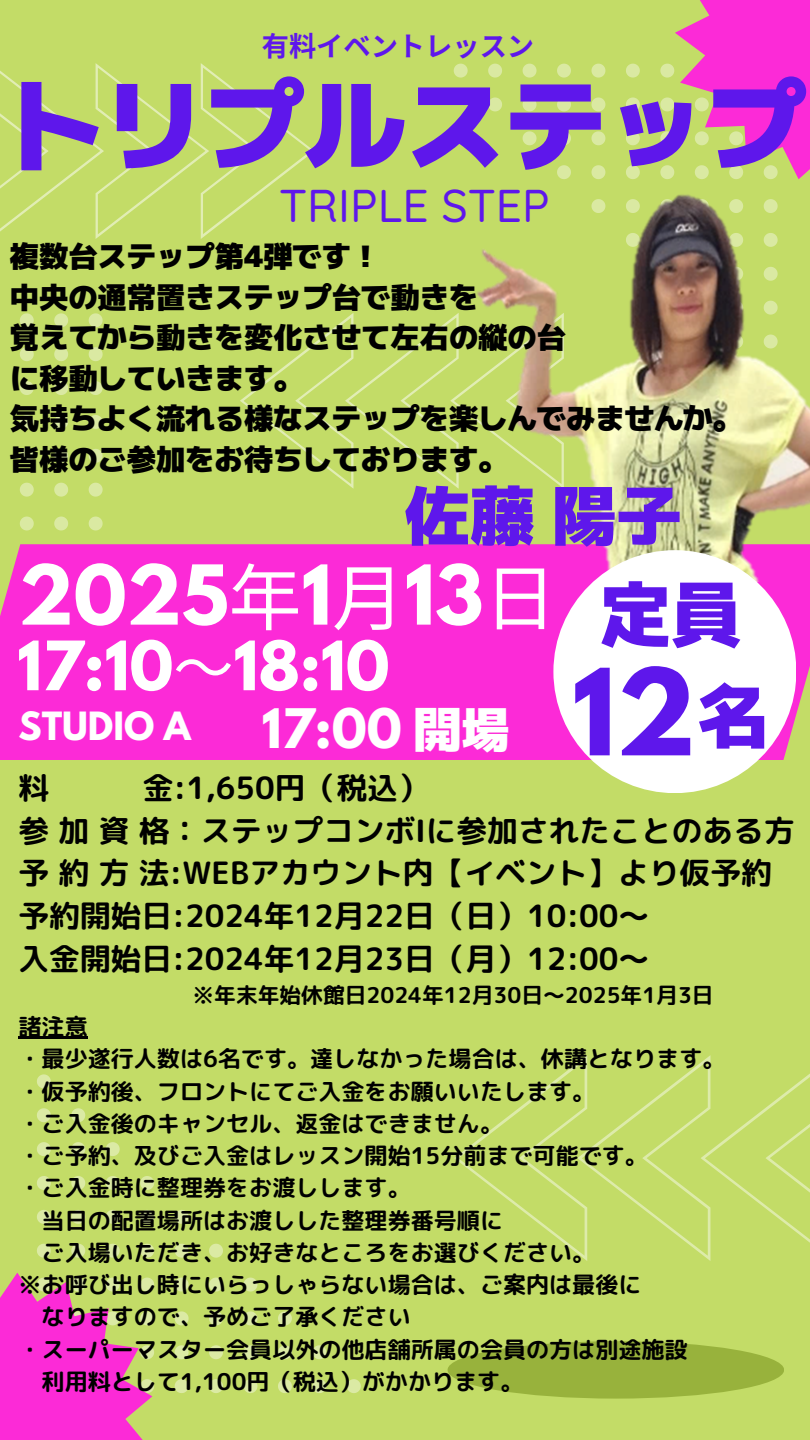
<style>
.page{position:relative;width:810px;height:1440px;background:#c3dc67}
.page>*{position:absolute;margin:0;border:0;box-sizing:border-box;transform-origin:0 0}
.t1{font:700 106.2px "League Spartan";color:#5e17eb}
.t2{font:900 100.4px "MPLUS1";color:#5e17eb}
.t3{font:700 73.1px "League Spartan";color:#fff}
.t4{font:900 70.9px "MPLUS1";color:#5e17eb}
.t5{font:900 64.9px "MPLUS1";color:#5e17eb}
.t6{font:700 60.2px "League Spartan";color:#fff}
.t7{font:700 48.3px "League Spartan";color:#fff}
.t8{font:500 46px "Quicksand";color:#5e17eb}
.t9{font:700 34.5px "League Spartan";color:#fff}
.t10{font:30.8px "rounded mplus 1 p bold";color:#000}
.t11{font:900 29.3px "MPLUS1";color:#000}
.t12{font:700 27.3px "Noto Sans CJ Ksc";color:#5e17eb}
.t13{font:23.1px "rounded mplus 1 p bold";color:#000}
.t14{font:21.8px "rounded mplus 1 p bold";color:#000}
.s1{font-family:"Noto Sans CJ Ksc";font-weight:400}
.s2{font-family:"MPLUS1";font-weight:900}
</style>
<div class="page">
<div style="left:448px;top:1341px;width:336px;height:58px;background:#98b23c;border-radius:50%"></div>
<svg style="left:660px;top:165px;width:14px;height:14px"></svg>
<svg style="left:626px;top:165px;width:14px;height:14px"></svg>
<svg style="left:591px;top:165px;width:14px;height:14px"></svg>
<svg style="left:557px;top:165px;width:14px;height:14px"></svg>
<svg style="left:660px;top:131px;width:14px;height:14px"></svg>
<svg style="left:626px;top:131px;width:14px;height:14px"></svg>
<svg style="left:591px;top:131px;width:14px;height:14px"></svg>
<svg style="left:557px;top:131px;width:14px;height:14px"></svg>
<svg style="left:523px;top:131px;width:14px;height:14px"></svg>
<svg style="left:660px;top:97px;width:14px;height:14px"></svg>
<svg style="left:626px;top:97px;width:14px;height:14px"></svg>
<svg style="left:591px;top:97px;width:14px;height:14px"></svg>
<svg style="left:557px;top:97px;width:14px;height:14px"></svg>
<svg style="left:523px;top:97px;width:14px;height:14px"></svg>
<svg style="left:488px;top:97px;width:14px;height:14px"></svg>
<svg style="left:660px;top:64px;width:14px;height:14px"></svg>
<svg style="left:626px;top:64px;width:14px;height:14px"></svg>
<svg style="left:591px;top:64px;width:14px;height:14px"></svg>
<svg style="left:557px;top:64px;width:14px;height:14px"></svg>
<svg style="left:523px;top:64px;width:14px;height:14px"></svg>
<svg style="left:488px;top:64px;width:14px;height:14px"></svg>
<svg style="left:454px;top:64px;width:14px;height:14px"></svg>
<svg style="left:89px;top:517px;width:14px;height:13px"></svg>
<svg style="left:54px;top:517px;width:14px;height:13px"></svg>
<svg style="left:20px;top:517px;width:14px;height:13px"></svg>
<svg style="left:89px;top:483px;width:14px;height:14px"></svg>
<svg style="left:54px;top:483px;width:14px;height:14px"></svg>
<svg style="left:20px;top:483px;width:14px;height:14px"></svg>
<svg style="left:89px;top:449px;width:14px;height:14px"></svg>
<svg style="left:54px;top:449px;width:14px;height:14px"></svg>
<svg style="left:20px;top:449px;width:14px;height:14px"></svg>
<svg style="left:89px;top:415px;width:14px;height:14px"></svg>
<svg style="left:54px;top:415px;width:14px;height:14px"></svg>
<svg style="left:20px;top:415px;width:14px;height:14px"></svg>
<svg style="left:89px;top:381px;width:14px;height:14px"></svg>
<svg style="left:54px;top:381px;width:14px;height:14px"></svg>
<svg style="left:20px;top:381px;width:14px;height:14px"></svg>
<svg style="left:89px;top:347px;width:14px;height:14px"></svg>
<svg style="left:54px;top:347px;width:14px;height:14px"></svg>
<svg style="left:20px;top:347px;width:14px;height:14px"></svg>
<svg style="left:89px;top:313px;width:14px;height:14px"></svg>
<svg style="left:54px;top:313px;width:14px;height:14px"></svg>
<svg style="left:20px;top:313px;width:14px;height:14px"></svg>
<svg style="left:240px;top:313px;width:233px;height:176px"></svg>
<svg style="left:0;top:63px;width:314px;height:176px"></svg>
<svg style="left:454px;top:1055px;width:356px;height:206px"></svg>
<div style="left:0;top:544px;width:810px;height:216px;background:#fc2ad7"></div>
<svg style="left:37px;top:1074px;width:14px;height:14px"></svg>
<svg style="left:37px;top:1108px;width:14px;height:14px"></svg>
<svg style="left:71px;top:1108px;width:14px;height:14px"></svg>
<svg style="left:37px;top:1142px;width:14px;height:14px"></svg>
<svg style="left:71px;top:1142px;width:14px;height:14px"></svg>
<svg style="left:106px;top:1142px;width:14px;height:14px"></svg>
<svg style="left:37px;top:1176px;width:14px;height:14px"></svg>
<svg style="left:71px;top:1176px;width:14px;height:14px"></svg>
<svg style="left:106px;top:1176px;width:14px;height:14px"></svg>
<svg style="left:140px;top:1176px;width:14px;height:14px"></svg>
<svg style="left:37px;top:1210px;width:14px;height:14px"></svg>
<svg style="left:71px;top:1210px;width:14px;height:14px"></svg>
<svg style="left:106px;top:1210px;width:14px;height:14px"></svg>
<svg style="left:140px;top:1210px;width:14px;height:14px"></svg>
<svg style="left:175px;top:1210px;width:14px;height:14px"></svg>
<svg style="left:37px;top:1244px;width:14px;height:14px"></svg>
<svg style="left:71px;top:1244px;width:14px;height:14px"></svg>
<svg style="left:106px;top:1244px;width:14px;height:14px"></svg>
<svg style="left:140px;top:1244px;width:14px;height:14px"></svg>
<svg style="left:175px;top:1244px;width:14px;height:14px"></svg>
<svg style="left:209px;top:1244px;width:14px;height:14px"></svg>
<svg style="left:152px;top:1280px;width:2px;height:9px"></svg>
<svg style="left:175px;top:1278px;width:14px;height:14px"></svg>
<svg style="left:209px;top:1278px;width:14px;height:14px"></svg>
<svg style="left:244px;top:1278px;width:13px;height:14px"></svg>
<svg style="left:152px;top:1314px;width:2px;height:9px"></svg>
<svg style="left:175px;top:1311px;width:14px;height:14px"></svg>
<svg style="left:209px;top:1311px;width:14px;height:14px"></svg>
<svg style="left:244px;top:1311px;width:13px;height:14px"></svg>
<svg style="left:278px;top:1311px;width:14px;height:14px"></svg>
<svg style="left:152px;top:1347px;width:2px;height:10px"></svg>
<svg style="left:175px;top:1345px;width:14px;height:14px"></svg>
<svg style="left:209px;top:1345px;width:14px;height:14px"></svg>
<svg style="left:244px;top:1345px;width:13px;height:14px"></svg>
<svg style="left:278px;top:1345px;width:14px;height:14px"></svg>
<svg style="left:312px;top:1345px;width:14px;height:14px"></svg>
<svg style="left:152px;top:1381px;width:2px;height:10px"></svg>
<svg style="left:175px;top:1379px;width:14px;height:14px"></svg>
<svg style="left:209px;top:1379px;width:14px;height:14px"></svg>
<svg style="left:244px;top:1379px;width:13px;height:14px"></svg>
<svg style="left:278px;top:1379px;width:14px;height:14px"></svg>
<svg style="left:312px;top:1379px;width:14px;height:14px"></svg>
<svg style="left:347px;top:1379px;width:14px;height:14px"></svg>
<svg style="left:675px;top:0;width:135px;height:179px;fill:#fc2ad7"></svg>
<svg style="left:0;top:1273px;width:152px;height:167px;fill:#fc2ad7"></svg>
<img style="left:473px;top:194px;width:337px;height:388px">
<div style="left:553px;top:550px;width:243px;height:243px;background:#fff;border-radius:50%"></div>
<hr style="left:19px;top:1037px;width:69px;height:2px;background:#000">
<p class="t12" style="left:262px;top:24px;width:274px">有料イベントレッスン</p>
<h6 class="t2" style="left:3px;top:46px;width:805px">トリプルステップ</h6>
<h1 class="t8" style="left:279px;top:176px;width:272px">TRIPLE STEP</h1>
<p class="t11" style="left:10px;top:233px;width:372px">複数台ステップ第4弾です！</p>
<p class="t11" style="left:10px;top:274px;width:470px">中央の通常置きステップ台で動きを</p>
<p class="t11" style="left:10px;top:314px;width:558px">覚えてから動きを変化させて左右の縦の台</p>
<p class="t11" style="left:10px;top:355px;width:294px">に移動していきます。</p>
<p class="t11" style="left:10px;top:395px;width:734px">気持ちよく流れる様なステップを楽しんでみませんか。</p>
<p class="t11" style="left:10px;top:436px;width:499px">皆様のご参加をお待ちしております。</p>
<p class="t5" style="left:405px;top:464px;width:278px">佐藤陽子</p>
<p class="t3" style="left:19px;top:559px;width:514px">2025<span class="s1">年</span>1<span class="s1">月</span> 13<span class="s1">日</span></p>
<h4 class="t6" style="left:17px;top:636px;width:374px">17:10<span class="s1">～</span>18:10</h4>
<p class="t9" style="left:19px;top:709px;width:174px">STUDIO A</p>
<p class="t4" style="left:600px;top:558px;width:143px">定員</p>
<p class="t1" style="left:572px;top:660px;width:125px">12</p>
<p class="t4" style="left:698px;top:660px;width:72px">名</p>
<p class="t7" style="left:262px;top:705px;width:250px">17:00 <span class="s2">開場</span></p>
<p class="t10" style="left:19px;top:766px;width:32px">料</p>
<p class="t10" style="left:143px;top:766px;width:287px">金:1,650円（税込）</p>
<p class="t10" style="left:19px;top:809px;width:778px">参加資格：ステップコンボⅠに参加されたことのある方</p>
<p class="t10" style="left:19px;top:851px;width:755px">予約方法:WEBアカウント内【イベント】より仮予約</p>
<p class="t10" style="left:19px;top:894px;width:632px">予約開始日:2024年12月22日（日）10:00～</p>
<p class="t10" style="left:19px;top:937px;width:632px">入金開始日:2024年12月23日（月）12:00～</p>
<p class="t14" style="left:193px;top:980px;width:523px">※年末年始休館日2024年12月30日～2025年1月3日</p>
<p class="t13" style="left:19px;top:1010px;width:71px">諸注意</p>
<h3 class="t13" style="left:19px;top:1043px;width:709px">・最少遂行人数は6名です。達しなかった場合は、休講となります。</h3>
<h2 class="t13" style="left:19px;top:1075px;width:578px">・仮予約後、フロントにてご入金をお願いいたします。</h2>
<h2 class="t13" style="left:19px;top:1107px;width:486px">・ご入金後のキャンセル、返金はできません。</h2>
<h3 class="t13" style="left:19px;top:1139px;width:631px">・ご予約、及びご入金はレッスン開始15分前まで可能です。</h3>
<p class="t13" style="left:19px;top:1172px;width:394px">・ご入金時に整理券をお渡しします。</p>
<h4 class="t13" style="left:42px;top:1204px;width:463px">当日の配置場所はお渡しした整理券番号順に</h4>
<h5 class="t13" style="left:42px;top:1236px;width:555px">ご入場いただき、お好きなところをお選びください。</h5>
<p class="t13" style="left:19px;top:1268px;width:625px">※お呼び出し時にいらっしゃらない場合は、ご案内は最後に</p>
<h4 class="t13" style="left:42px;top:1301px;width:371px">なりますので、予めご了承ください</h4>
<p class="t13" style="left:19px;top:1333px;width:671px">・スーパーマスター会員以外の他店舗所属の会員の方は別途施設</p>
<p class="t13" style="left:42px;top:1365px;width:483px">利用料として1,100円（税込）がかかります。</p>
</div>
